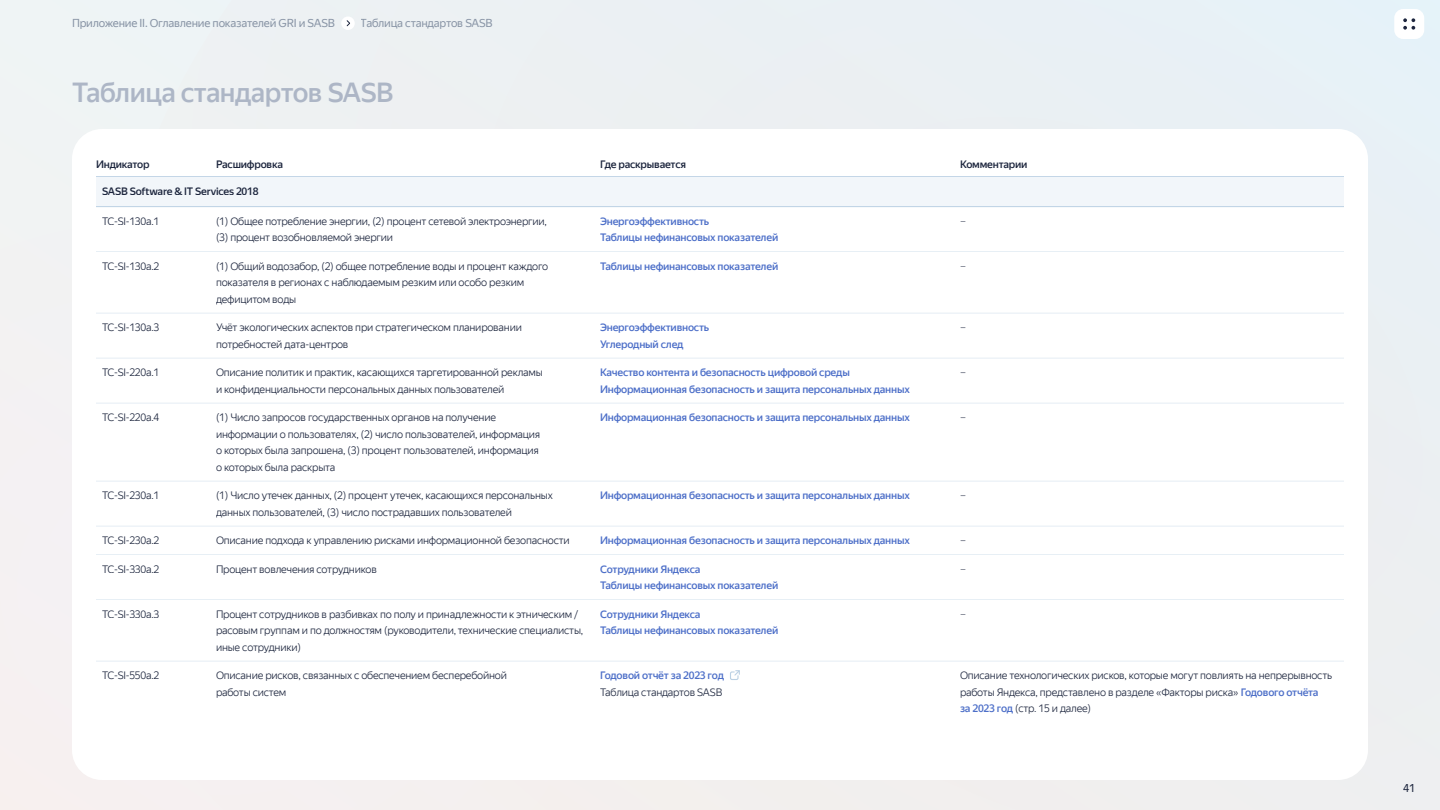
<style>
.page{position:relative;width:1440px;height:810px;background:#fff}
.page>*{position:absolute;margin:0;border:0;box-sizing:border-box;transform-origin:0 0}
.t1{font:500 27px "YS Text";letter-spacing:-.02em;color:#adb6c6}
.t2{font:11.25px "YS Text";letter-spacing:-.02em;color:#8995a6}
.t3{font:11.25px "YS Text";color:#1c253d}
.t4{font:300 10.5px/16.5px "YS Text";letter-spacing:-.02em;color:#1c253d}
.t5{font:500 10.5px/16.5px "YS Text";letter-spacing:-.02em;color:#4d6fc8}
.t6{font:500 10.5px "YS Text";letter-spacing:-.02em;color:#1c253d}
.s1{font-weight:500;color:#4d6fc8}
</style>
<div class="page">
<div style="left:99px;top:0;width:1341px;height:810px;background:#ecf0f3"></div>
<div style="left:0;top:217px;width:646px;height:593px;background:#f4f1f2"></div>
<div style="left:341px;top:16px;width:14px;height:14px;background:#fff;border-radius:50%"></div>
<svg style="left:346px;top:20px;width:4px;height:7px"></svg>
<div style="left:1394px;top:9px;width:30px;height:30px;background:#fff;border-radius:9px"></div>
<svg style="left:1403px;top:18px;width:12px;height:12px"></svg>
<div style="left:72px;top:129px;width:1296px;height:651px;background:#fff;border-radius:30px"></div>
<svg style="left:730px;top:670px;width:10px;height:10px"></svg>
<hr style="left:96px;top:176px;width:1248px;height:1px;background:#bcd1e4">
<div style="left:96px;top:177px;width:1248px;height:30px;background:#f2f6fa"></div>
<hr style="left:96px;top:206px;width:1248px;height:1px;background:#bcd1e4">
<hr style="left:96px;top:251px;width:1248px;height:1px;background:#bcd1e4">
<hr style="left:96px;top:313px;width:1248px;height:1px;background:#bcd1e4">
<hr style="left:96px;top:358px;width:1248px;height:1px;background:#bcd1e4">
<hr style="left:96px;top:403px;width:1248px;height:1px;background:#bcd1e4">
<hr style="left:96px;top:481px;width:1248px;height:1px;background:#bcd1e4">
<hr style="left:96px;top:526px;width:1248px;height:1px;background:#bcd1e4">
<hr style="left:96px;top:554px;width:1248px;height:1px;background:#bcd1e4">
<hr style="left:96px;top:599px;width:1248px;height:1px;background:#bcd1e4">
<hr style="left:96px;top:661px;width:1248px;height:1px;background:#bcd1e4">
<p class="t2" style="left:72px;top:16px;width:265px">Приложение II. Оглавление показателей GRI и SASB</p>
<p class="t2" style="left:361px;top:16px;width:134px">Таблица стандартов SASB</p>
<h1 class="t1" style="left:72px;top:75px;width:323px">Таблица стандартов SASB</h1>
<p class="t6" style="left:96px;top:157px;width:55px">Индикатор</p>
<p class="t6" style="left:216px;top:157px;width:69px">Расшифровка</p>
<p class="t6" style="left:600px;top:157px;width:88px">Где раскрывается</p>
<p class="t6" style="left:960px;top:157px;width:69px">Комментарии</p>
<p class="t6" style="left:102px;top:184px;width:158px">SASB Software &amp; IT Services 2018</p>
<p class="t4" style="left:102px;top:213px;width:59px">TC-SI-130a.1</p>
<p class="t4" style="left:216px;top:213px;width:332px">(1) Общее потребление энергии, (2) процент сетевой электроэнергии, (3) процент возобновляемой энергии</p>
<p class="t5" style="left:600px;top:213px;width:180px">Энергоэффективность<br>Таблицы нефинансовых показателей</p>
<p class="t4" style="left:960px;top:213px;width:7px">–</p>
<p class="t4" style="left:102px;top:258px;width:59px">TC-SI-130a.2</p>
<p class="t4" style="left:216px;top:258px;width:334px">(1) Общий водозабор, (2) общее потребление воды и процент каждого показателя в регионах с наблюдаемым резким или особо резким дефицитом воды</p>
<p class="t5" style="left:600px;top:258px;width:180px">Таблицы нефинансовых показателей</p>
<p class="t4" style="left:960px;top:258px;width:7px">–</p>
<p class="t4" style="left:102px;top:319px;width:59px">TC-SI-130a.3</p>
<p class="t4" style="left:216px;top:319px;width:307px">Учёт экологических аспектов при стратегическом планировании потребностей дата-центров</p>
<p class="t5" style="left:600px;top:319px;width:111px">Энергоэффективность<br>Углеродный след</p>
<p class="t4" style="left:960px;top:319px;width:7px">–</p>
<p class="t4" style="left:102px;top:364px;width:59px">TC-SI-220a.1</p>
<p class="t4" style="left:216px;top:364px;width:328px">Описание политик и практик, касающихся таргетированной рекламы и конфиденциальности персональных данных пользователей</p>
<p class="t5" style="left:600px;top:364px;width:311px">Качество контента и безопасность цифровой среды<br>Информационная безопасность и защита персональных данных</p>
<p class="t4" style="left:960px;top:364px;width:7px">–</p>
<p class="t4" style="left:102px;top:409px;width:59px">TC-SI-220a.4</p>
<p class="t4" style="left:216px;top:409px;width:326px">(1) Число запросов государственных органов на получение информации о пользователях, (2) число пользователей, информация о которых была запрошена, (3) процент пользователей, информация о которых была раскрыта</p>
<p class="t5" style="left:600px;top:409px;width:311px">Информационная безопасность и защита персональных данных</p>
<p class="t4" style="left:960px;top:409px;width:7px">–</p>
<p class="t4" style="left:102px;top:487px;width:59px">TC-SI-230a.1</p>
<p class="t4" style="left:216px;top:487px;width:338px">(1) Число утечек данных, (2) процент утечек, касающихся персональных данных пользователей, (3) число пострадавших пользователей</p>
<p class="t5" style="left:600px;top:487px;width:311px">Информационная безопасность и защита персональных данных</p>
<p class="t4" style="left:960px;top:487px;width:7px">–</p>
<p class="t4" style="left:102px;top:532px;width:59px">TC-SI-230a.2</p>
<p class="t4" style="left:216px;top:532px;width:355px">Описание подхода к управлению рисками информационной безопасности</p>
<p class="t5" style="left:600px;top:532px;width:311px">Информационная безопасность и защита персональных данных</p>
<p class="t4" style="left:960px;top:532px;width:7px">–</p>
<p class="t4" style="left:102px;top:561px;width:59px">TC-SI-330a.2</p>
<p class="t4" style="left:216px;top:561px;width:162px">Процент вовлечения сотрудников</p>
<p class="t5" style="left:600px;top:561px;width:180px">Сотрудники Яндекса<br>Таблицы нефинансовых показателей</p>
<p class="t4" style="left:960px;top:561px;width:7px">–</p>
<p class="t4" style="left:102px;top:606px;width:59px">TC-SI-330a.3</p>
<p class="t4" style="left:216px;top:606px;width:369px">Процент сотрудников в разбивках по полу и принадлежности к этническим / расовым группам и по должностям (руководители, технические специалисты, иные сотрудники)</p>
<p class="t5" style="left:600px;top:606px;width:180px">Сотрудники Яндекса<br>Таблицы нефинансовых показателей</p>
<p class="t4" style="left:960px;top:606px;width:7px">–</p>
<p class="t4" style="left:102px;top:667px;width:59px">TC-SI-550a.2</p>
<p class="t4" style="left:216px;top:667px;width:292px">Описание рисков, связанных с обеспечением бесперебойной работы систем</p>
<p class="t5" style="left:600px;top:667px;width:126px">Годовой отчёт за 2023 год</p>
<p class="t4" style="left:960px;top:667px;width:374px">Описание технологических рисков, которые могут повлиять на непрерывность работы Яндекса, представлено в разделе «Факторы риска» <span class="s1">Годового отчёта<br>за 2023 год</span> (стр. 15 и далее)</p>
<p class="t4" style="left:600px;top:684px;width:124px">Таблица стандартов SASB</p>
<p class="t3" style="left:1403px;top:781px;width:14px">41</p>
</div>
